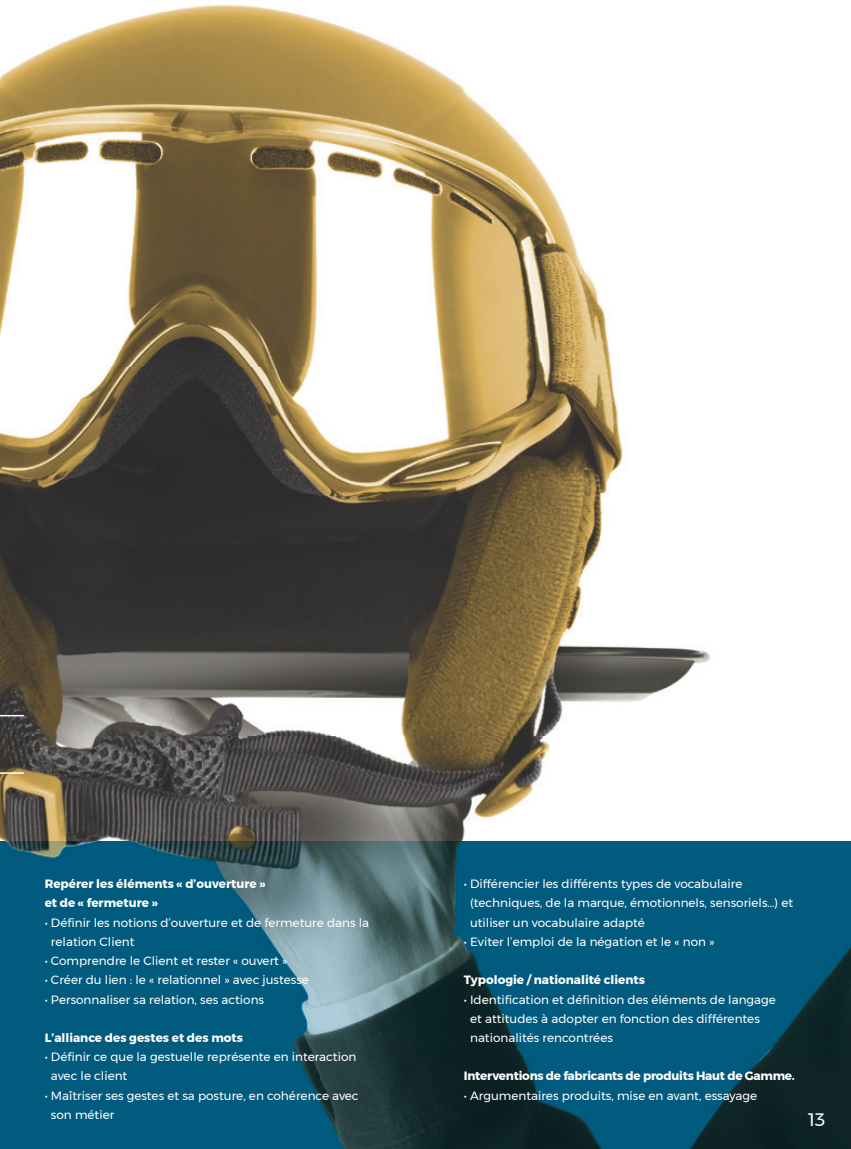
<style>
.page{position:relative;width:851px;height:1149px;background:#fff}
.page>*{position:absolute;margin:0;border:0;box-sizing:border-box;transform-origin:0 0}
.t1{font:18px "Montserrat";color:#fff}
.t2{font:12px/19.2px "Montserrat";color:#fff}
.t3{font:700 12px/19.2px "Montserrat";color:#fff}
.t4{font:700 12px "Montserrat";letter-spacing:-.02em;color:#fff}
</style>
<div class="page">
<img style="left:0;top:4px;width:850px;height:1144px">
<img style="left:0;top:841px;width:850px;height:1px">
<hr style="left:0;top:714px;width:24px;height:2px;background:#fff">
<svg style="left:0;top:772px;width:24px;height:1px"></svg>
<p class="t3" style="left:45px;top:874px;width:222px">Repérer les éléments « d’ouverture » et de « fermeture »</p>
<p class="t2" style="left:51px;top:912px;width:319px;text-indent:-6px">• Définir les notions d’ouverture et de fermeture dans la relation Client</p>
<p class="t2" style="left:45px;top:950px;width:244px">• Comprendre le Client et rester « ouvert »</p>
<p class="t2" style="left:45px;top:970px;width:266px">• Créer du lien : le « relationnel » avec justesse</p>
<p class="t2" style="left:45px;top:989px;width:221px">• Personnaliser sa relation, ses actions</p>
<p class="t3" style="left:45px;top:1027px;width:200px">L’alliance des gestes et des mots</p>
<p class="t2" style="left:51px;top:1046px;width:307px;text-indent:-6px">• Définir ce que la gestuelle représente en interaction avec le client</p>
<p class="t2" style="left:51px;top:1085px;width:309px;text-indent:-6px">• Maîtriser ses gestes et sa posture, en cohérence avec son métier</p>
<p class="t2" style="left:470px;top:874px;width:324px;text-indent:-6px">• Différencier les différents types de vocabulaire (techniques, de la marque, émotionnels, sensoriels…) et utiliser un vocabulaire adapté</p>
<p class="t2" style="left:463px;top:931px;width:252px">• Eviter l’emploi de la négation et le « non »</p>
<p class="t3" style="left:463px;top:970px;width:183px">Typologie / nationalité clients</p>
<p class="t2" style="left:470px;top:989px;width:307px;text-indent:-6px">• Identification et définition des éléments de langage et attitudes à adopter en fonction des différentes nationalités rencontrées</p>
<p class="t4" style="left:463px;top:1066px;width:332px">Interventions de fabricants de produits Haut de Gamme.</p>
<p class="t2" style="left:463px;top:1085px;width:295px">• Argumentaires produits, mise en avant, essayage</p>
<h1 class="t1" style="left:807px;top:1105px;width:19px">13</h1>
</div>
